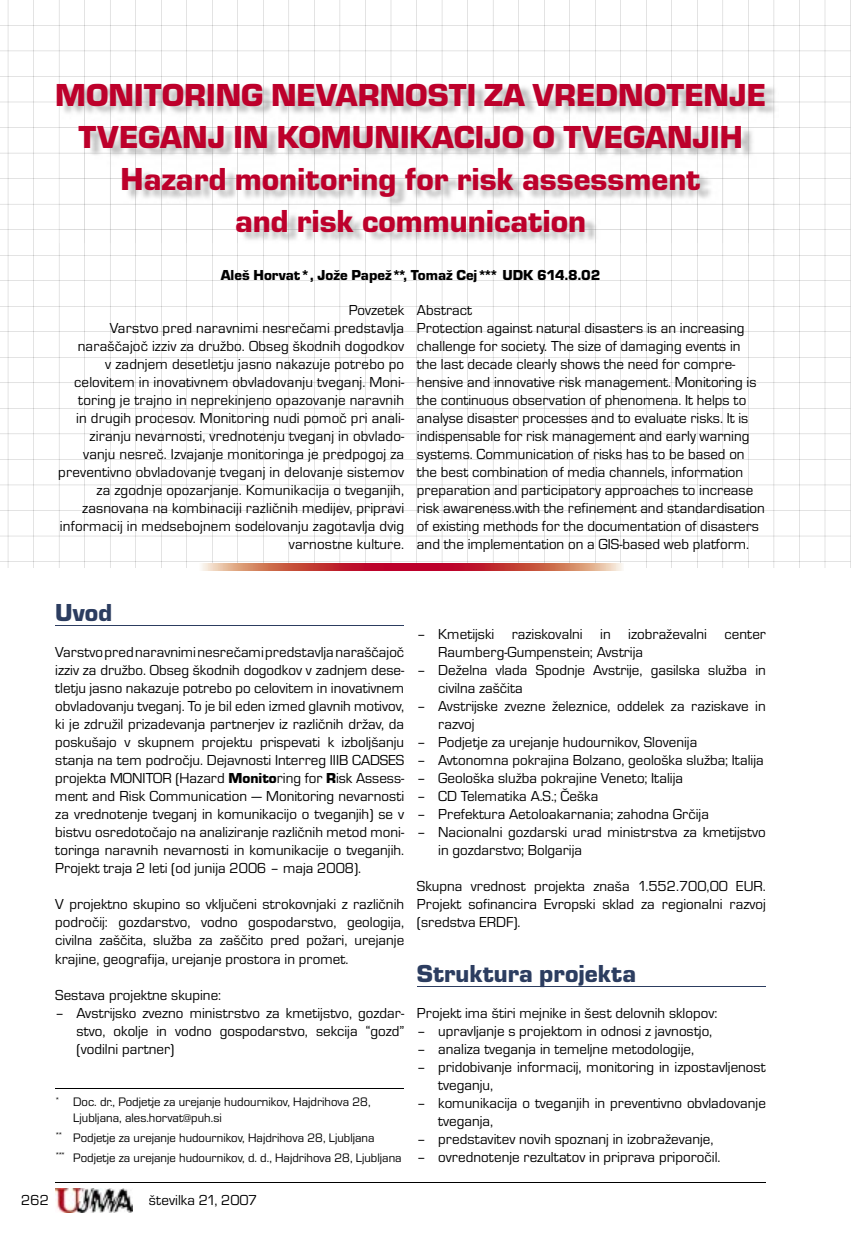
<style>
.page{position:relative;width:851px;height:1234px;background:#fff}
.page>*{position:absolute;margin:0;border:0;box-sizing:border-box;transform-origin:0 0}
.t1{font:33px/42px "Eurostile TEE Blac";color:#bd002b;text-align:center}
.t2{font:25.5px "Eurostile TEE Blac";color:#2c3d60}
.t3{font:15px/18px "Eurostile TEE";color:#000}
.t4{font:15px "Eurostile TEE Blac";color:#000}
.t5{font:12.75px/15.8px "Eurostile TEE";color:#000}
.s1{font-family:"Eurostile TEE Blac"}
</style>
<div class="page">
<hr style="left:55px;top:1182px;width:710px;height:1px;background:#000">
<img style="left:55px;top:1188px;width:77px;height:24px">
<svg style="left:0;top:0;width:850px;height:567px"></svg>
<img style="left:60px;top:85px;width:718px;height:158px">
<hr style="left:55px;top:625px;width:349px;height:1px;background:#2c3d60">
<svg style="left:198px;top:563px;width:212px;height:8px;background:#cc5452"></svg>
<svg style="left:410px;top:563px;width:213px;height:8px;background:#cb504f"></svg>
<hr style="left:417px;top:985px;width:348px;height:1px;background:#2c3d60">
<hr style="left:55px;top:1088px;width:349px;height:1px;background:#000">
<h1 class="t1" style="left:55px;top:74px;width:712px">MONITORING NEVARNOSTI ZA VREDNOTENJE TVEGANJ IN KOMUNIKACIJO O TVEGANJIH Hazard monitoring for risk assessment<br>and risk communication</h1>
<p class="t4" style="left:221px;top:267px;width:381px">Aleš Horvat*, Jože Papež**, Tomaž Cej*** UDK 614.8.02</p>
<p class="t3" style="left:58px;top:301px;width:347px;text-align:right">Povzetek<br>Varstvo pred naravnimi nesrečami predstavlja naraščajoč izziv za družbo. Obseg škodnih dogodkov<br>v zadnjem desetletju jasno nakazuje potrebo po celovitem in inovativnem obvladovanju tveganj. Moni&shy;toring je trajno in neprekinjeno opazovanje naravnih<br>in drugih procesov. Monitoring nudi pomoč pri anali&shy;ziranju nevarnosti, vrednotenju tveganj in obvlado&shy;vanju nesreč. Izvajanje monitoringa je predpogoj za preventivno obvladovanje tveganj in delovanje sistemov za zgodnje opozarjanje. Komunikacija o tveganjih, zasnovana na kombinaciji različnih medijev, pripravi informacij in medsebojnem sodelovanju zagotavlja dvig varnostne kulture.</p>
<p class="t3" style="left:417px;top:301px;width:349px">Abstract<br>Protection against natural disasters is an increasing challenge for society. The size of damaging events in<br>the last decade clearly shows the need for compre&shy;hensive and innovative risk management. Monitoring is the continuous observation of phenomena. It helps to analyse disaster processes and to evaluate risks. It is indispensable for risk management and early warning systems. Communication of risks has to be based on the best combination of media channels, information preparation and participatory approaches to increase risk awareness.with the refinement and standardisation of existing methods for the documentation of disasters and the implementation on a GIS-based web platform.</p>
<h2 class="t2" style="left:55px;top:598px;width:58px">Uvod</h2>
<p class="t3" style="left:55px;top:643px;width:350px;text-align:justify">Varstvo pred naravnimi nesrečami predstavlja naraščajoč izziv za družbo. Obseg škodnih dogodkov v zadnjem dese&shy;tletju jasno nakazuje potrebo po celovitem in inovativnem obvladovanju tveganj. To je bil eden izmed glavnih motivov, ki je združil prizadevanja partnerjev iz različnih držav, da poskušajo v skupnem projektu prispevati k izboljšanju stanja na tem področju. Dejavnosti Interreg IIIB CADSES projekta MONITOR (Hazard <span class="s1">Monito</span>ring for <span class="s1">R</span>isk Assess&shy;ment and Risk Communication — Monitoring nevarnosti za vrednotenje tveganj in komunikacijo o tveganjih) se v bistvu osredotočajo na analiziranje različnih metod moni&shy;toringa naravnih nevarnosti in komunikacije o tveganjih.<br>Projekt traja 2 leti (od junija 2006 – maja 2008).</p>
<p class="t3" style="left:55px;top:895px;width:350px;text-align:justify">V projektno skupino so vključeni strokovnjaki z različnih področij: gozdarstvo, vodno gospodarstvo, geologija, civilna zaščita, služba za zaščito pred požari, urejanje krajine, geografija, urejanje prostora in promet.</p>
<p class="t3" style="left:55px;top:985px;width:167px">Sestava projektne skupine:</p>
<p class="t3" style="left:77px;top:1003px;width:329px;text-align:justify;text-indent:-21px">– Avstrijsko zvezno ministrstvo za kmetijstvo, gozdar&shy;stvo, okolje in vodno gospodarstvo, sekcija “gozd” (vodilni partner)</p>
<p class="t5" style="left:73px;top:1093px;width:299px;text-indent:-18px"><sup>*</sup> Doc. dr., Podjetje za urejanje hudournikov, Hajdrihova 28,<br>Ljubljana, ales.horvat@puh.si</p>
<p class="t5" style="left:55px;top:1127px;width:348px;line-height:20px"><sup>**</sup> Podjetje za urejanje hudournikov, Hajdrihova 28, Ljubljana<br><sup>***</sup> Podjetje za urejanje hudournikov, d. d., Hajdrihova 28, Ljubljana</p>
<p class="t3" style="left:21px;top:1190px;width:29px">262</p>
<p class="t3" style="left:149px;top:1190px;width:110px">številka 21, 2007</p>
<p class="t3" style="left:438px;top:625px;width:329px;text-indent:-21px">– Kmetijski raziskovalni in izobraževalni center<br>Raumberg-Gumpenstein; Avstrija</p>
<p class="t3" style="left:438px;top:661px;width:329px;text-indent:-21px">– Deželna vlada Spodnje Avstrije, gasilska služba in civilna zaščita</p>
<p class="t3" style="left:438px;top:697px;width:329px;text-indent:-21px">– Avstrijske zvezne železnice, oddelek za raziskave in razvoj</p>
<p class="t3" style="left:417px;top:733px;width:282px">– Podjetje za urejanje hudournikov, Slovenija</p>
<p class="t3" style="left:417px;top:751px;width:348px">– Avtonomna pokrajina Bolzano, geološka služba; Italija</p>
<p class="t3" style="left:417px;top:769px;width:268px">– Geološka služba pokrajine Veneto; Italija</p>
<p class="t3" style="left:417px;top:787px;width:183px">– CD Telematika A.S.; Češka</p>
<p class="t3" style="left:417px;top:805px;width:293px">– Prefektura Aetoloakarnania; zahodna Grčija</p>
<p class="t3" style="left:438px;top:823px;width:329px;text-indent:-21px">– Nacionalni gozdarski urad ministrstva za kmetijstvo in gozdarstvo; Bolgarija</p>
<p class="t3" style="left:417px;top:877px;width:350px;text-align:justify">Skupna vrednost projekta znaša 1.552.700,00 EUR.<br>Projekt sofinancira Evropski sklad za regionalni razvoj (sredstva ERDF).</p>
<h2 class="t2" style="left:417px;top:958px;width:221px">Struktura projekta</h2>
<p class="t3" style="left:417px;top:1003px;width:302px">Projekt ima štiri mejnike in šest delovnih sklopov:</p>
<p class="t3" style="left:417px;top:1021px;width:297px">– upravljanje s projektom in odnosi z javnostjo,</p>
<p class="t3" style="left:417px;top:1039px;width:278px">– analiza tveganja in temeljne metodologije,</p>
<p class="t3" style="left:438px;top:1057px;width:329px;text-indent:-21px">– pridobivanje informacij, monitoring in izpostavljenost tveganju,</p>
<p class="t3" style="left:438px;top:1093px;width:329px;text-indent:-21px">– komunikacija o tveganjih in preventivno obvladovanje tveganja,</p>
<p class="t3" style="left:417px;top:1129px;width:298px">– predstavitev novih spoznanj in izobraževanje,</p>
<p class="t3" style="left:417px;top:1147px;width:305px">– ovrednotenje rezultatov in priprava priporočil.</p>
</div>
